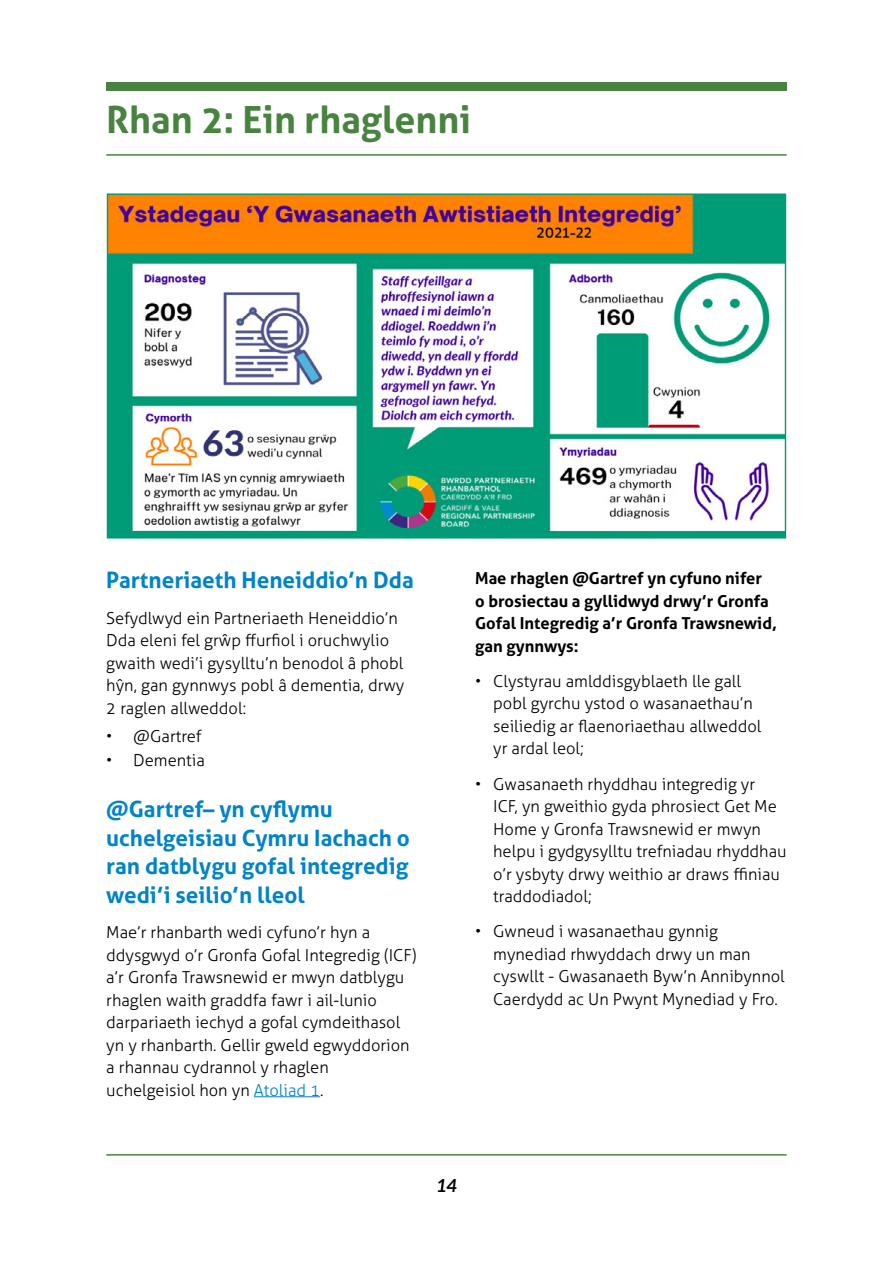
<style>
.page{position:relative;width:893px;height:1263px;background:#fff}
.page>*{position:absolute;margin:0;border:0;box-sizing:border-box;transform-origin:0 0}
.t1{font:700 37.5px "Aller";color:#48833f}
.t2{font:700 22.5px/28.5px "Aller";color:#0084c7}
.t3{font:italic 700 18px "Lato";color:#000}
.t4{font:300 16.5px/22.5px "Aller";color:#000}
.t5{font:700 16.5px/22.5px "Aller";color:#000}
.s1{color:#0084c7}
</style>
<div class="page">
<hr style="left:254px;top:1096px;width:66px;height:1px;background:#0084c7">
<hr style="left:106px;top:1154px;width:681px;height:1px;background:#48833f">
<hr style="left:106px;top:154px;width:681px;height:2px;background:#48833f">
<div style="left:106px;top:82px;width:681px;height:8px;background:#48833f"></div>
<img style="left:109px;top:195px;width:675px;height:341px">
<h1 class="t1" style="left:106px;top:96px;width:366px">Rhan 2: Ein rhaglenni</h1>
<h2 class="t2" style="left:106px;top:566px;width:309px">Partneriaeth Heneiddio’n Dda</h2>
<p class="t4" style="left:106px;top:607px;width:300px">Sefydlwyd ein Partneriaeth Heneiddio’n Dda eleni fel grŵp ffurfiol i oruchwylio gwaith wedi’i gysylltu’n benodol â phobl hŷn, gan gynnwys pobl â dementia, drwy 2 raglen allweddol:</p>
<p class="t4" style="left:106px;top:725px;width:97px">• @Gartref</p>
<p class="t4" style="left:106px;top:749px;width:100px">• Dementia</p>
<h2 class="t2" style="left:106px;top:795px;width:305px">@Gartref– yn cyflymu uchelgeisiau Cymru Iachach o ran datblygu gofal integredig wedi’i seilio’n lleol</h2>
<p class="t4" style="left:106px;top:921px;width:312px">Mae’r rhanbarth wedi cyfuno’r hyn a ddysgwyd o’r Gronfa Gofal Integredig (ICF) a’r Gronfa Trawsnewid er mwyn datblygu rhaglen waith graddfa fawr i ail-lunio darpariaeth iechyd a gofal cymdeithasol yn y rhanbarth. Gellir gweld egwyddorion a rhannau cydrannol y rhaglen uchelgeisiol hon yn <span class="s1">Atoliad 1</span>.</p>
<p class="t5" style="left:475px;top:567px;width:303px">Mae rhaglen @Gartref yn cyfuno nifer<br>o brosiectau a gyllidwyd drwy’r Gronfa<br>Gofal Integredig a’r Gronfa Trawsnewid, gan gynnwys:</p>
<p class="t4" style="left:493px;top:670px;width:270px;text-indent:-18px">• Clystyrau amlddisgyblaeth lle gall pobl gyrchu ystod o wasanaethau’n seiliedig ar flaenoriaethau allweddol yr ardal leol;</p>
<p class="t4" style="left:493px;top:772px;width:295px;text-indent:-18px">• Gwasanaeth rhyddhau integredig yr<br>ICF, yn gweithio gyda phrosiect Get Me Home y Gronfa Trawsnewid er mwyn helpu i gydgysylltu trefniadau rhyddhau o’r ysbyty drwy weithio ar draws ffiniau traddodiadol;</p>
<p class="t4" style="left:493px;top:920px;width:293px;text-indent:-18px">• Gwneud i wasanaethau gynnig mynediad rhwyddach drwy un man cyswllt - Gwasanaeth Byw’n Annibynnol Caerdydd ac Un Pwynt Mynediad y Fro.</p>
<p class="t3" style="left:436px;top:1175px;width:22px">14</p>
</div>
